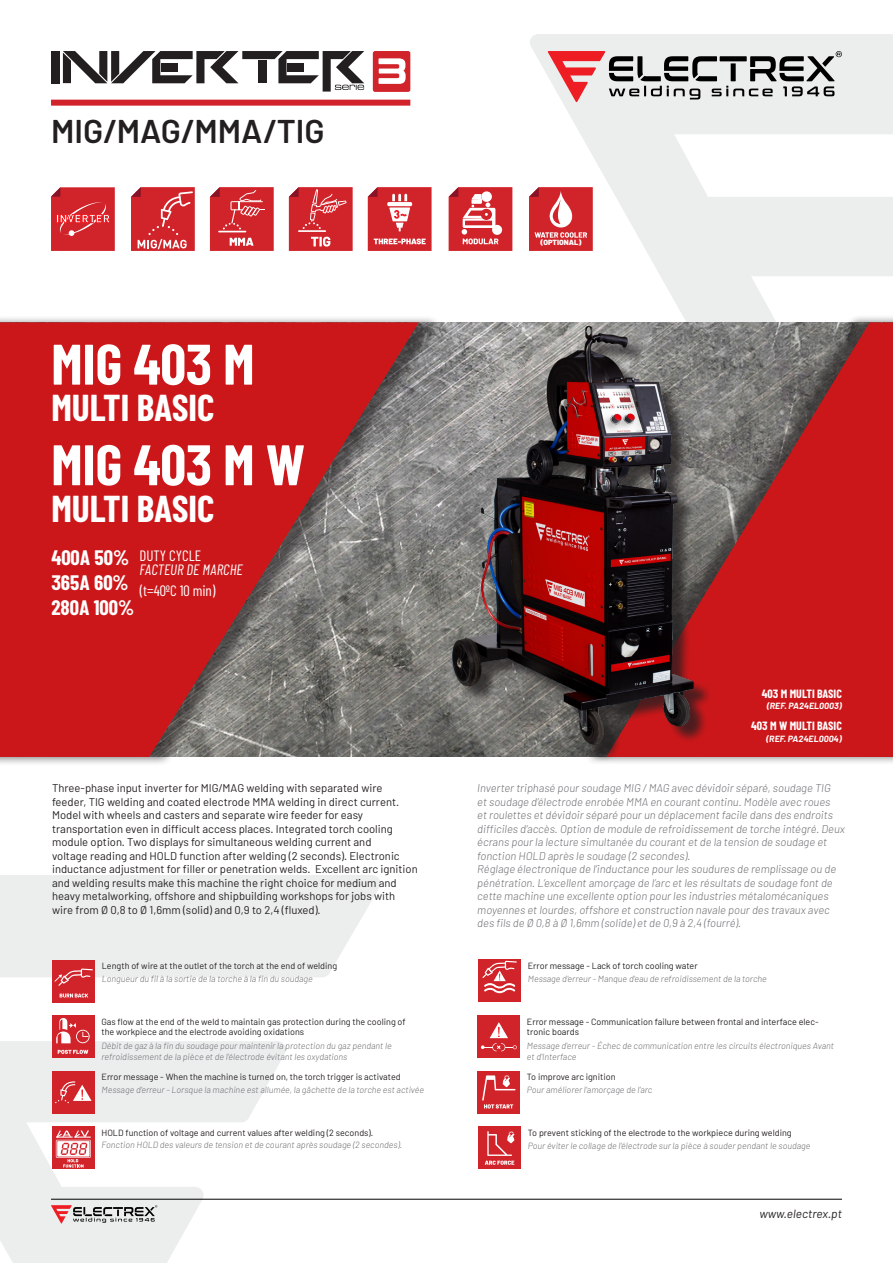
<style>
.page{position:relative;width:893px;height:1263px;background:#fff}
.page>*{position:absolute;margin:0;border:0;box-sizing:border-box;transform-origin:0 0}
.t1{font:700 57px "Barlow Condensed";color:#fff}
.t2{font:700 37.5px "Barlow Condensed";color:#fff}
.Corpo_texto_ES{font:600 33px "Barlow";color:#231f20}
.Corpo_texto_ES-2{font:700 21px "Barlow Condensed";color:#fff}
.Corpo_texto_ES-3{font:15px "Barlow Condensed";color:#fff}
.Corpo_texto_ES-4{font:italic 15px "Barlow Condensed";color:#fff}
.Corpo_texto_ES-5{font:700 12px "Barlow Condensed";color:#fff}
.t3{font:italic 12px "Barlow";color:#231f20}
.Paragrafo_ES{font:italic 300 11.25px/13.5px "Barlow";color:#6c6d70}
.Paragrafo_PT{font:11.25px/13.5px "Barlow";color:#231f20}
.t4{font:italic 300 9px/10.8px "Barlow";color:#6c6d70}
.t5{font:9px/10.8px "Barlow";color:#231f20}
.t6{font:italic 700 9px "Barlow";color:#fff}
.t7{font:900 7.5px "Barlow";color:#fff}
</style>
<div class="page">
<svg style="left:530px;top:34px;width:363px;height:280px;fill:#eceded"></svg>
<svg style="left:0;top:875px;width:382px;height:388px;fill:#eceded"></svg>
<div style="left:51px;top:100px;width:359px;height:6px;background:#d1232a"></div>
<svg style="left:63px;top:51px;width:301px;height:41px"></svg>
<div style="left:51px;top:51px;width:8px;height:32px;background:#231f20"></div>
<svg style="left:373px;top:51px;width:37px;height:41px"></svg>
<div style="left:0;top:315px;width:441px;height:451px;background:#231f20;opacity:.58"></div>
<svg style="left:0;top:322px;width:419px;height:435px;background:#b23738"></svg>
<svg style="left:51px;top:1205px;width:106px;height:19px;background:#baaaab"></svg>
<hr style="left:51px;top:1199px;width:791px;height:1px;background:#000">
<svg style="left:548px;top:51px;width:294px;height:51px;background:#b9a9a9"></svg>
<div style="left:584px;top:314px;width:309px;height:451px;background:#231f20;opacity:.58"></div>
<svg style="left:703px;top:322px;width:190px;height:435px;background:#b42f30"></svg>
<svg style="left:210px;top:187px;width:64px;height:64px;background:#d53b41"></svg>
<svg style="left:289px;top:187px;width:64px;height:64px;background:#d53a40"></svg>
<div style="left:455px;top:329px;width:257px;height:433px;background:#231f20;opacity:.75"></div>
<img style="left:446px;top:319px;width:257px;height:437px">
<svg style="left:449px;top:187px;width:63px;height:64px;background:#d94e54"></svg>
<svg style="left:368px;top:187px;width:64px;height:64px;background:#d7464c"></svg>
<svg style="left:131px;top:187px;width:64px;height:64px;background:#d53d43"></svg>
<svg style="left:529px;top:187px;width:64px;height:64px;background:#d7444b"></svg>
<svg style="left:51px;top:187px;width:64px;height:64px;background:#d53339"></svg>
<div style="left:52px;top:960px;width:43px;height:42px;background:#d1232a"></div>
<svg style="left:60px;top:993px;width:28px;height:4px"></svg>
<svg style="left:55px;top:968px;width:38px;height:18px"></svg>
<div style="left:52px;top:1015px;width:43px;height:43px;background:#d1232a"></div>
<svg style="left:58px;top:1050px;width:30px;height:4px"></svg>
<svg style="left:56px;top:1018px;width:34px;height:25px"></svg>
<div style="left:52px;top:1071px;width:43px;height:42px;background:#d1232a"></div>
<svg style="left:55px;top:1081px;width:37px;height:22px"></svg>
<div style="left:52px;top:1126px;width:43px;height:43px;background:#d1232a"></div>
<svg style="left:56px;top:1130px;width:35px;height:37px"></svg>
<div style="left:478px;top:959px;width:43px;height:43px;background:#d1232a"></div>
<svg style="left:482px;top:961px;width:35px;height:32px"></svg>
<div style="left:478px;top:1015px;width:42px;height:43px;background:#d1232a"></div>
<svg style="left:481px;top:1022px;width:36px;height:29px"></svg>
<div style="left:478px;top:1071px;width:42px;height:42px;background:#d1232a"></div>
<svg style="left:482px;top:1075px;width:33px;height:33px"></svg>
<div style="left:478px;top:1126px;width:43px;height:43px;background:#d1232a"></div>
<svg style="left:485px;top:1131px;width:29px;height:34px"></svg>
<p class="Corpo_texto_ES" style="left:51px;top:111px;width:275px">MIG/MAG/MMA/TIG</p>
<p class="t1" style="left:51px;top:330px;width:205px">MIG 403 M</p>
<p class="t2" style="left:51px;top:385px;width:165px">MULTI BASIC</p>
<p class="t1" style="left:51px;top:430px;width:255px">MIG 403 M W</p>
<p class="t2" style="left:51px;top:486px;width:165px">MULTI BASIC</p>
<p class="Corpo_texto_ES-2" style="left:51px;top:545px;width:79px">400A 50%</p>
<p class="Corpo_texto_ES-2" style="left:51px;top:570px;width:79px">365A 60%</p>
<p class="Corpo_texto_ES-2" style="left:51px;top:595px;width:84px">280A 100%</p>
<p class="Corpo_texto_ES-3" style="left:139px;top:546px;width:63px">DUTY CYCLE</p>
<p class="Corpo_texto_ES-3" style="left:140px;top:581px;width:77px">(t=40ºC 10 min)</p>
<p class="Corpo_texto_ES-4" style="left:139px;top:561px;width:105px">FACTEUR DE MARCHE</p>
<p class="Paragrafo_PT" style="left:52px;top:781px;width:349px">Three-phase input inverter for MIG/MAG welding with separated wire feeder, TIG welding and coated electrode MMA welding in direct current.</p>
<p class="Paragrafo_PT" style="left:52px;top:808px;width:367px">Model with wheels and casters and separate wire feeder for easy transportation even in difficult access places. Integrated torch cooling module option. Two displays for simultaneous welding current and<br>voltage reading and HOLD function after welding (2 seconds). Electronic inductance adjustment for filler or penetration welds. Excellent arc ignition and welding results make this machine the right choice for medium and heavy metalworking, offshore and shipbuilding workshops for jobs with wire from Ø 0,8 to Ø 1,6mm (solid) and 0,9 to 2,4 (fluxed).</p>
<p class="t5" style="left:102px;top:960px;width:237px">Length of wire at the outlet of the torch at the end of welding</p>
<p class="t4" style="left:102px;top:973px;width:213px">Longueur du fil à la sortie de la torche à la fin du soudage</p>
<p class="t5" style="left:101px;top:1016px;width:306px">Gas flow at the end of the weld to maintain gas protection during the cooling of the workpiece and the electrode avoiding oxidations</p>
<p class="t4" style="left:101px;top:1040px;width:292px">Débit de gaz à la fin du soudage pour maintenir la protection du gaz pendant le refroidissement de la pièce et de l'électrode évitant les oxydations</p>
<p class="t5" style="left:102px;top:1071px;width:301px">Error message - When the machine is turned on, the torch trigger is activated</p>
<p class="t4" style="left:102px;top:1084px;width:324px">Message d'erreur - Lorsque la machine est allumée, la gâchette de la torche est activée</p>
<p class="t5" style="left:101px;top:1127px;width:273px">HOLD function of voltage and current values after welding (2 seconds).</p>
<p class="t4" style="left:101px;top:1139px;width:302px">Fonction HOLD des valeurs de tension et de courant après soudage (2 secondes).</p>
<p class="t7" style="left:540px;top:238px;width:42px">(OPTIONAL)</p>
<p class="Corpo_texto_ES-5" style="left:762px;top:686px;width:82px">403 M MULTI BASIC</p>
<p class="Corpo_texto_ES-5" style="left:751px;top:719px;width:92px">403 M W MULTI BASIC</p>
<p class="t6" style="left:767px;top:700px;width:77px">(REF. PA24EL0003)</p>
<p class="t6" style="left:766px;top:733px;width:77px">(REF. PA24EL0004)</p>
<p class="Paragrafo_ES" style="left:477px;top:781px;width:369px">Inverter triphasé pour soudage MIG / MAG avec dévidoir séparé, soudage TIG<br>et soudage d’électrode enrobée MMA en courant continu. Modèle avec roues<br>et roulettes et dévidoir séparé pour un déplacement facile dans des endroits difficiles d’accès. Option de module de refroidissement de torche intégré. Deux écrans pour la lecture simultanée du courant et de la tension de soudage et fonction HOLD après le soudage (2 secondes).</p>
<p class="Paragrafo_ES" style="left:477px;top:862px;width:360px">Réglage électronique de l’inductance pour les soudures de remplissage ou de pénétration. L’excellent amorçage de l’arc et les résultats de soudage font de cette machine une excellente option pour les industries métalomécaniques moyennes et lourdes, offshore et construction navale pour des travaux avec des fils de Ø 0,8 à Ø 1,6mm (solide) et de 0,9 à 2,4 (fourré).</p>
<p class="t5" style="left:528px;top:960px;width:171px">Error message - Lack of torch cooling water</p>
<p class="t4" style="left:528px;top:973px;width:241px">Message d'erreur - Manque d'eau de refroidissement de la torche</p>
<p class="t5" style="left:527px;top:1016px;width:293px">Error message - Communication failure between frontal and interface elec&shy;tronic boards</p>
<p class="t4" style="left:527px;top:1040px;width:308px">Message d'erreur - Échec de communication entre les circuits électroniques Avant et d'Interface</p>
<p class="t5" style="left:527px;top:1071px;width:90px">To improve arc ignition</p>
<p class="t4" style="left:527px;top:1084px;width:127px">Pour améliorer l'amorçage de l'arc</p>
<p class="t5" style="left:528px;top:1127px;width:265px">To prevent sticking of the electrode to the workpiece during welding</p>
<p class="t4" style="left:528px;top:1140px;width:284px">Pour éviter le collage de l'électrode sur la pièce à souder pendant le soudage</p>
<p class="t3" style="left:759px;top:1206px;width:84px">www.electrex.pt</p>
</div>
